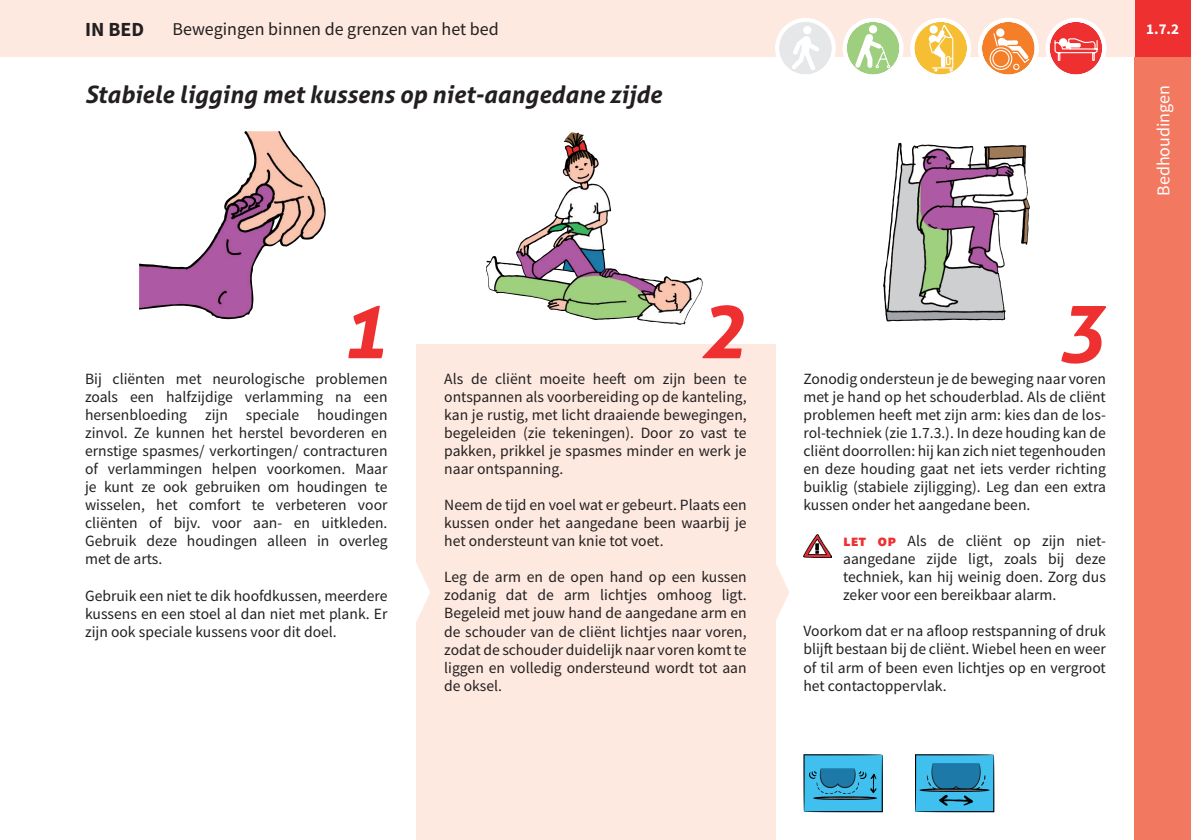
<style>
.page{position:relative;width:1191px;height:840px;background:#fff}
.page>*{position:absolute;margin:0;border:0;box-sizing:border-box;transform-origin:0 0}
.t1{font:italic 700 80px "Aller";color:#ee3031}
.t2{font:italic 700 24px "Aller";color:#231f20}
.t3{font:700 20px "Source Sans Pro";color:#231f20}
.t4{font:18px "Source Sans Pro";color:#231f20}
.t5{font:18px "Source Sans Pro";color:#fff}
.t6{font:15.6px/18px "Source Sans Pro";color:#231f20;text-align:justify}
.t7{font:700 15px "Source Sans Pro";color:#fff}
.s1{font-weight:900;color:#ee3031}
</style>
<div class="page">
<div style="left:416px;top:344px;width:359px;height:495px;background:#fde9e0"></div>
<svg style="left:775px;top:562px;width:14px;height:60px"></svg>
<svg style="left:416px;top:563px;width:14px;height:59px"></svg>
<div style="left:1134px;top:0;width:57px;height:839px;background:#f37860"></div>
<div style="left:1134px;top:0;width:57px;height:57px;background:#ee3031"></div>
<div style="left:0;top:0;width:1134px;height:57px;background:#fde9e0"></div>
<div style="left:779px;top:22px;width:52px;height:53px;background:#e6e7e9;border-radius:50%"></div>
<svg style="left:792px;top:36px;width:27px;height:34px"></svg>
<div style="left:803px;top:26px;width:8px;height:9px;background:#fff;border-radius:50%"></div>
<div style="left:775px;top:18px;width:60px;height:61px;border:4px solid #fff;border-radius:50%"></div>
<div style="left:846px;top:22px;width:53px;height:53px;background:#9ecf7e;border-radius:50%"></div>
<div style="left:869px;top:25px;width:8px;height:8px;background:#fff;border-radius:50%"></div>
<svg style="left:855px;top:33px;width:35px;height:36px"></svg>
<div style="left:842px;top:18px;width:61px;height:61px;border:4px solid #fff;border-radius:50%"></div>
<div style="left:914px;top:22px;width:53px;height:53px;background:#f5be33;border-radius:50%"></div>
<svg style="left:928px;top:24px;width:26px;height:48px"></svg>
<div style="left:910px;top:18px;width:61px;height:61px;border:4px solid #fff;border-radius:50%"></div>
<div style="left:982px;top:22px;width:52px;height:53px;background:#f47f28;border-radius:50%"></div>
<div style="left:996px;top:28px;width:8px;height:9px;background:#fff;border-radius:50%"></div>
<svg style="left:989px;top:32px;width:41px;height:39px"></svg>
<div style="left:978px;top:18px;width:60px;height:61px;border:4px solid #fff;border-radius:50%"></div>
<div style="left:1049px;top:22px;width:53px;height:53px;background:#ee3031;border-radius:50%"></div>
<svg style="left:1054px;top:38px;width:44px;height:23px"></svg>
<div style="left:1045px;top:18px;width:61px;height:61px;border:4px solid #fff;border-radius:50%"></div>
<img style="left:883px;top:143px;width:147px;height:178px">
<img style="left:486px;top:140px;width:199px;height:185px">
<img style="left:139px;top:131px;width:187px;height:189px">
<svg style="left:803px;top:754px;width:80px;height:57px;background:#37a2cb"></svg>
<svg style="left:915px;top:754px;width:79px;height:57px;background:#3198c0"></svg>
<img style="left:803px;top:534px;width:28px;height:23px">
<p class="t3" style="left:85px;top:16px;width:61px">IN BED</p>
<p class="t4" style="left:172px;top:18px;width:328px">Bewegingen binnen de grenzen van het bed</p>
<h2 class="t2" style="left:85px;top:79px;width:578px">Stabiele ligging met kussens op niet-aangedane zijde</h2>
<p class="t7" style="left:1146px;top:19px;width:34px">1.7.2</p>
<p class="t5" style="left:1152px;top:196px;width:112px;rotate:-90deg">Bedhoudingen</p>
<h1 class="t1" style="left:339px;top:280px;width:49px">1</h1>
<h1 class="t1" style="left:698px;top:280px;width:49px">2</h1>
<h1 class="t1" style="left:1057px;top:280px;width:49px">3</h1>
<p class="t6" style="left:85px;top:370px;width:304px">Bij cliënten met neurologische problemen zoals een halfzijdige verlamming na een hersenbloeding zijn speciale houdingen zinvol. Ze kunnen het herstel bevorderen en ernstige spasmes/ verkortingen/ contracturen of verlammingen helpen voorkomen. Maar je kunt ze ook gebruiken om houdingen te wisselen, het comfort te verbeteren voor cliënten of bijv. voor aan- en uitkleden.<br>Gebruik deze houdingen alleen in overleg met de arts.</p>
<p class="t6" style="left:85px;top:586px;width:304px">Gebruik een niet te dik hoofdkussen, meerdere kussens en een stoel al dan niet met plank. Er zijn ook speciale kussens voor dit doel.</p>
<p class="t6" style="left:444px;top:370px;width:304px">Als de cliënt moeite heeft om zijn been te ontspannen als voorbereiding op de kanteling, kan je rustig, met licht draaiende bewegingen, begeleiden (zie tekeningen). Door zo vast te pakken, prikkel je spasmes minder en werk je naar ontspanning.</p>
<p class="t6" style="left:444px;top:496px;width:304px">Neem de tijd en voel wat er gebeurt. Plaats een kussen onder het aangedane been waarbij je het ondersteunt van knie tot voet.</p>
<p class="t6" style="left:444px;top:568px;width:304px">Leg de arm en de open hand op een kussen zodanig dat de arm lichtjes omhoog ligt.<br>Begeleid met jouw hand de aangedane arm en de schouder van de cliënt lichtjes naar voren, zodat de schouder duidelijk naar voren komt te liggen en volledig ondersteund wordt tot aan de oksel.</p>
<p class="t6" style="left:803px;top:369px;width:304px">Zonodig ondersteun je de beweging naar voren met je hand op het schouderblad. Als de cliënt problemen heeft met zijn arm: kies dan de los&shy;rol-techniek (zie 1.7.3.). In deze houding kan de cliënt doorrollen: hij kan zich niet tegenhouden en deze houding gaat net iets verder richting buiklig (stabiele zijligging). Leg dan een extra kussen onder het aangedane been.</p>
<p class="t6" style="left:843px;top:531px;width:264px"><span class="s1">LET OP</span> Als de cliënt op zijn niet&shy;aangedane zijde ligt, zoals bij deze techniek, kan hij weinig doen. Zorg dus zeker voor een bereikbaar alarm.</p>
<p class="t6" style="left:803px;top:621px;width:304px">Voorkom dat er na afloop restspanning of druk blijft bestaan bij de cliënt. Wiebel heen en weer of til arm of been even lichtjes op en vergroot het contactoppervlak.</p>
</div>
